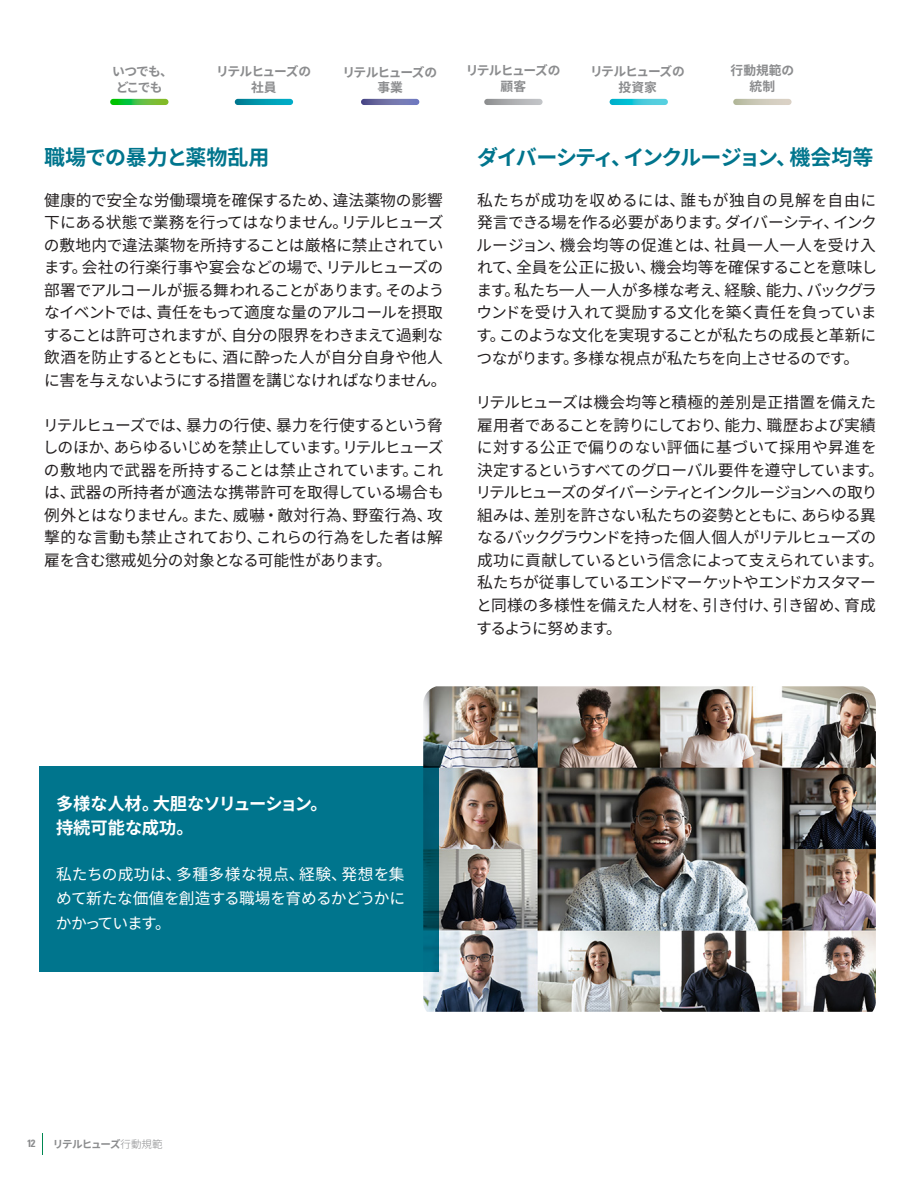
<style>
.page{position:relative;width:918px;height:1188px;background:#fff}
.page>*{position:absolute;margin:0;border:0;box-sizing:border-box;transform-origin:0 0}
.t1{font:700 21px "Noto Sans CJ Kjp";letter-spacing:-.065em;color:#00758d}
.t2{font:700 21px "Noto Sans CJ Kjp";letter-spacing:-.005em;color:#00758d}
.t3{font:700 17.25px/24px "Noto Sans CJ Kjp";color:#fff}
.t4{font:15.75px/22.5px "Noto Sans CJ Kjp";letter-spacing:-.035em;color:#231f20}
.t5{font:15.75px/24.2px "Noto Sans CJ Kjp";letter-spacing:-.02em;color:#fff;text-align:justify}
.TOC_1{font:700 12.75px/15.3px "Noto Sans CJ Kjp";letter-spacing:-.07em;color:#8b8c8e;text-align:center}
.t6{font:700 10.5px "Noto Sans CJ Kjp";letter-spacing:-.09em;color:#8b8c8e}
.t7{font:700 condensed 10.5px "Univers LT Std";color:#8b8c8e}
.s1{font-weight:300}
</style>
<div class="page">
<img style="left:423px;top:686px;width:453px;height:326px">
<div style="left:39px;top:766px;width:399px;height:206px;background:#00758d"></div>
<svg style="left:235px;top:99px;width:58px;height:6px"></svg>
<svg style="left:484px;top:99px;width:59px;height:6px"></svg>
<svg style="left:361px;top:99px;width:58px;height:6px"></svg>
<svg style="left:610px;top:99px;width:58px;height:6px"></svg>
<svg style="left:733px;top:99px;width:59px;height:6px"></svg>
<svg style="left:110px;top:99px;width:58px;height:6px"></svg>
<svg style="left:42px;top:1133px;width:1px;height:21px"></svg>
<p class="TOC_1" style="left:112px;top:64px;width:62px">いつでも、どこでも</p>
<p class="TOC_1" style="left:216px;top:64px;width:96px">リテルヒューズの社員</p>
<p class="TOC_1" style="left:466px;top:63px;width:96px">リテルヒューズの顧客</p>
<p class="TOC_1" style="left:342px;top:65px;width:96px">リテルヒューズの事業</p>
<p class="TOC_1" style="left:590px;top:64px;width:96px">リテルヒューズの投資家</p>
<p class="TOC_1" style="left:731px;top:63px;width:65px">行動規範の統制</p>
<p class="t2" style="left:44px;top:146px;width:227px">職場での暴力と薬物乱用</p>
<p class="t4" style="left:43px;top:189px;width:405px">健康的で安全な労働環境を確保するため、違法薬物の影響下にある状態で業務を行ってはなりません。リテルヒューズの敷地内で違法薬物を所持することは厳格に禁止されています。会社の行楽行事や宴会などの場で、リテルヒューズの部署でアルコールが振る舞われることがあります。そのようなイベントでは、責任をもって適度な量のアルコールを摂取することは許可されますが、自分の限界をわきまえて過剰な飲酒を防止するとともに、酒に酔った人が自分自身や他人に害を与えないようにする措置を講じなければなりません。</p>
<p class="t4" style="left:43px;top:414px;width:402px;text-align:justify">リテルヒューズでは、暴力の行使、暴力を行使するという脅しのほか、あらゆるいじめを禁止しています。リテルヒューズの敷地内で武器を所持することは禁止されています。これは、武器の所持者が適法な携帯許可を取得している場合も例外とはなりません。また、威嚇・敵対行為、野蛮行為、攻撃的な言動も禁止されており、これらの行為をした者は解雇を含む懲戒処分の対象となる可能性があります。</p>
<p class="t1" style="left:477px;top:146px;width:398px">ダイバーシティ、インクルージョン、機会均等</p>
<p class="t4" style="left:476px;top:189px;width:402px;text-align:justify">私たちが成功を収めるには、誰もが独自の見解を自由に発言できる場を作る必要があります。ダイバーシティ、インクルージョン、機会均等の促進とは、社員一人一人を受け入れて、全員を公正に扱い、機会均等を確保することを意味します。私たち一人一人が多様な考え、経験、能力、バックグラウンドを受け入れて奨励する文化を築く責任を負っています。このような文化を実現することが私たちの成長と革新につながります。多様な視点が私たちを向上させるのです。</p>
<p class="t4" style="left:476px;top:391px;width:410px">リテルヒューズは機会均等と積極的差別是正措置を備えた雇用者であることを誇りにしており、能力、職歴および実績に対する公正で偏りのない評価に基づいて採用や昇進を決定するというすべてのグローバル要件を遵守しています。リテルヒューズのダイバーシティとインクルージョンへの取り組みは、差別を許さない私たちの姿勢とともに、あらゆる異なるバックグラウンドを持った個人個人がリテルヒューズの成功に貢献しているという信念によって支えられています。私たちが従事しているエンドマーケットやエンドカスタマーと同様の多様性を備えた人材を、引き付け、引き留め、育成するように努めます。</p>
<p class="t3" style="left:56px;top:792px;width:273px">多様な人材。大胆なソリューション。持続可能な成功。</p>
<p class="t5" style="left:56px;top:863px;width:351px">私たちの成功は、多種多様な視点、経験、発想を集めて新たな価値を創造する職場を育めるかどうかにかかっています。</p>
<p class="t7" style="left:27px;top:1137px;width:10px">12</p>
<p class="t6" style="left:53px;top:1138px;width:111px">リテルヒューズ<span class="s1">行動規範</span></p>
</div>
